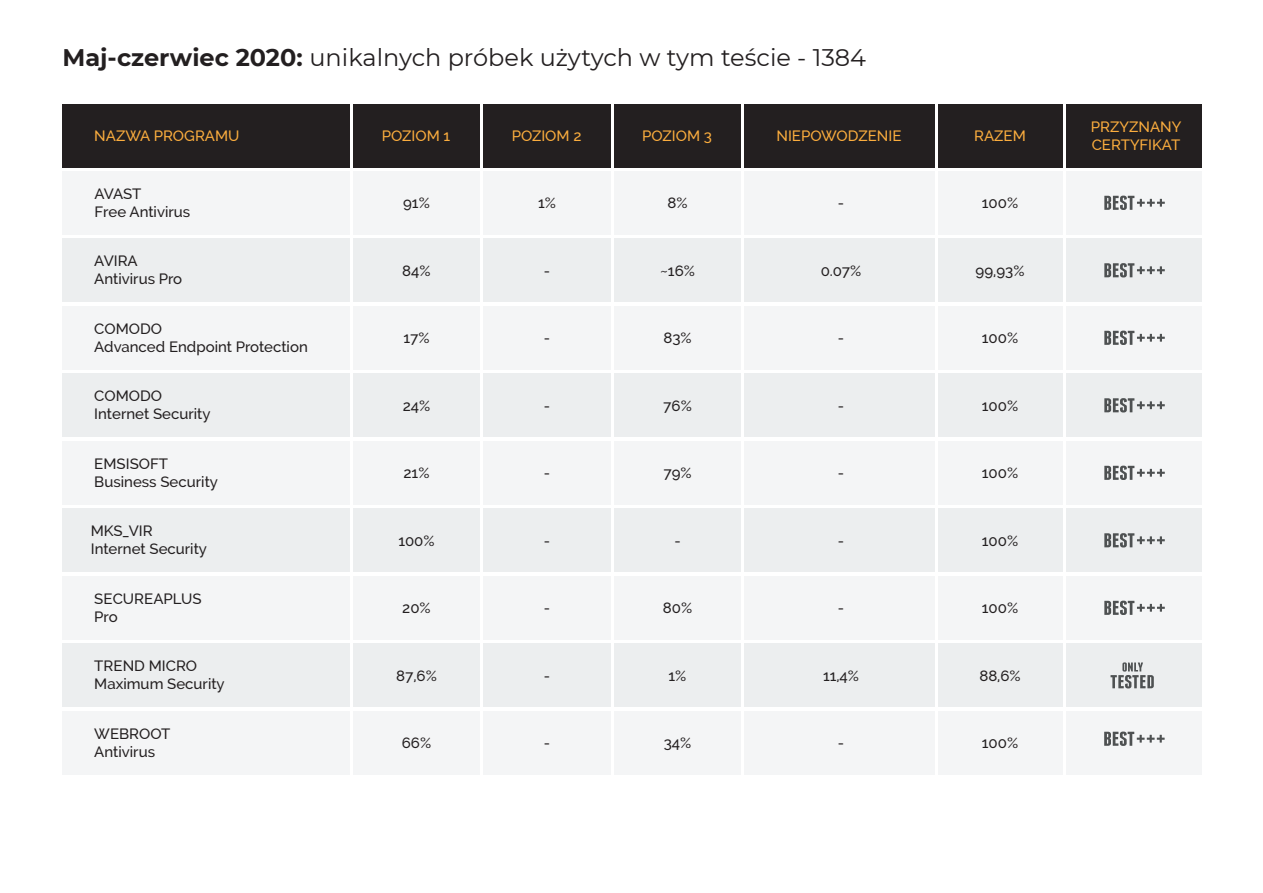
<style>
.page{position:relative;width:1263px;height:893px;background:#fff}
.page>*{position:absolute;margin:0;border:0;box-sizing:border-box;transform-origin:0 0}
.t1{font:24px "Montserrat";color:#231f20}
.t2{font:500 15px/18px "Raleway";color:#231f20}
.t3{font:500 15px/18px "Raleway";color:#fbad3e}
.s1{font-weight:700}
</style>
<div class="page">
<div style="left:62px;top:508px;width:1140px;height:64px;background:#eceeef"></div>
<div style="left:62px;top:576px;width:1140px;height:64px;background:#f4f5f6"></div>
<div style="left:62px;top:643px;width:1140px;height:64px;background:#eceeef"></div>
<div style="left:62px;top:711px;width:1140px;height:64px;background:#f4f5f6"></div>
<div style="left:62px;top:238px;width:1140px;height:64px;background:#eceeef"></div>
<div style="left:62px;top:306px;width:1140px;height:64px;background:#f4f5f6"></div>
<div style="left:62px;top:373px;width:1140px;height:64px;background:#eceeef"></div>
<div style="left:62px;top:441px;width:1140px;height:64px;background:#f4f5f6"></div>
<div style="left:62px;top:171px;width:1140px;height:64px;background:#f4f5f6"></div>
<div style="left:62px;top:104px;width:1140px;height:64px;background:#231f20"></div>
<svg style="left:1104px;top:196px;width:61px;height:14px"></svg>
<hr style="left:1063px;top:86px;width:2px;height:734px;background:#fff">
<hr style="left:935px;top:86px;width:2px;height:734px;background:#fff">
<hr style="left:742px;top:86px;width:2px;height:734px;background:#fff">
<hr style="left:611px;top:86px;width:2px;height:734px;background:#fff">
<hr style="left:481px;top:86px;width:2px;height:734px;background:#fff">
<hr style="left:350px;top:86px;width:2px;height:734px;background:#fff">
<svg style="left:1104px;top:263px;width:61px;height:15px"></svg>
<svg style="left:1104px;top:331px;width:61px;height:14px"></svg>
<svg style="left:1104px;top:533px;width:61px;height:14px"></svg>
<svg style="left:1104px;top:466px;width:61px;height:14px"></svg>
<svg style="left:1104px;top:601px;width:61px;height:14px"></svg>
<svg style="left:1104px;top:398px;width:61px;height:14px"></svg>
<svg style="left:1104px;top:732px;width:60px;height:14px"></svg>
<svg style="left:1110px;top:662px;width:44px;height:26px"></svg>
<h1 class="t1" style="left:62px;top:41px;width:805px"><span class="s1">Maj-czerwiec 2020:</span> unikalnych próbek użytych w tym teście - 1384</h1>
<p class="t3" style="left:94px;top:127px;width:147px">NAZWA PROGRAMU</p>
<p class="t3" style="left:974px;top:127px;width:53px">RAZEM</p>
<p class="t3" style="left:1091px;top:118px;width:92px">PRZYZNANY<br>CERTYFIKAT</p>
<p class="t2" style="left:94px;top:184px;width:97px">AVAST<br>Free Antivirus</p>
<p class="t2" style="left:982px;top:194px;width:38px">100%</p>
<p class="t3" style="left:382px;top:127px;width:70px">POZIOM 1</p>
<p class="t3" style="left:776px;top:127px;width:127px">NIEPOWODZENIE</p>
<p class="t3" style="left:512px;top:127px;width:71px">POZIOM 2</p>
<p class="t3" style="left:642px;top:127px;width:71px">POZIOM 3</p>
<p class="t2" style="left:403px;top:194px;width:28px">91%</p>
<p class="t2" style="left:538px;top:194px;width:19px">1%</p>
<p class="t2" style="left:667px;top:194px;width:22px">8%</p>
<p class="t2" style="left:838px;top:194px;width:8px">-</p>
<p class="t2" style="left:94px;top:252px;width:89px">AVIRA<br>Antivirus Pro</p>
<p class="t2" style="left:94px;top:319px;width:215px">COMODO<br>Advanced Endpoint Protection</p>
<p class="t2" style="left:94px;top:387px;width:118px">COMODO<br>Internet Security</p>
<p class="t2" style="left:94px;top:454px;width:125px">EMSISOFT<br>Business Security</p>
<p class="t2" style="left:91px;top:522px;width:118px">MKS_VIR<br>Internet Security</p>
<p class="t2" style="left:94px;top:589px;width:109px">SECUREAPLUS<br>Pro</p>
<p class="t2" style="left:94px;top:657px;width:132px">TREND MICRO<br>Maximum Security</p>
<p class="t2" style="left:94px;top:724px;width:78px">WEBROOT<br>Antivirus</p>
<p class="t2" style="left:402px;top:262px;width:30px">84%</p>
<p class="t2" style="left:403px;top:329px;width:28px">17%</p>
<p class="t2" style="left:403px;top:397px;width:29px">24%</p>
<p class="t2" style="left:403px;top:464px;width:28px">21%</p>
<p class="t2" style="left:398px;top:532px;width:38px">100%</p>
<p class="t2" style="left:402px;top:599px;width:30px">20%</p>
<p class="t2" style="left:396px;top:667px;width:42px">87,6%</p>
<p class="t2" style="left:402px;top:734px;width:31px">66%</p>
<p class="t2" style="left:544px;top:262px;width:8px">-</p>
<p class="t2" style="left:544px;top:329px;width:8px">-</p>
<p class="t2" style="left:544px;top:397px;width:8px">-</p>
<p class="t2" style="left:544px;top:464px;width:8px">-</p>
<p class="t2" style="left:544px;top:532px;width:8px">-</p>
<p class="t2" style="left:544px;top:599px;width:8px">-</p>
<p class="t2" style="left:544px;top:667px;width:8px">-</p>
<p class="t2" style="left:544px;top:734px;width:8px">-</p>
<p class="t2" style="left:660px;top:262px;width:36px">~16%</p>
<p class="t2" style="left:663px;top:329px;width:30px">83%</p>
<p class="t2" style="left:663px;top:397px;width:30px">76%</p>
<p class="t2" style="left:663px;top:464px;width:30px">79%</p>
<p class="t2" style="left:674px;top:532px;width:8px">-</p>
<p class="t2" style="left:663px;top:599px;width:31px">80%</p>
<p class="t2" style="left:669px;top:667px;width:19px">1%</p>
<p class="t2" style="left:664px;top:734px;width:29px">34%</p>
<p class="t2" style="left:821px;top:262px;width:42px">0.07%</p>
<p class="t2" style="left:838px;top:329px;width:8px">-</p>
<p class="t2" style="left:838px;top:397px;width:8px">-</p>
<p class="t2" style="left:838px;top:464px;width:8px">-</p>
<p class="t2" style="left:838px;top:532px;width:8px">-</p>
<p class="t2" style="left:838px;top:599px;width:8px">-</p>
<p class="t2" style="left:823px;top:667px;width:38px">11,4%</p>
<p class="t2" style="left:838px;top:734px;width:8px">-</p>
<p class="t2" style="left:975px;top:262px;width:51px">99,93%</p>
<p class="t2" style="left:982px;top:329px;width:38px">100%</p>
<p class="t2" style="left:982px;top:397px;width:38px">100%</p>
<p class="t2" style="left:982px;top:464px;width:38px">100%</p>
<p class="t2" style="left:982px;top:532px;width:38px">100%</p>
<p class="t2" style="left:982px;top:599px;width:38px">100%</p>
<p class="t2" style="left:979px;top:667px;width:43px">88,6%</p>
<p class="t2" style="left:982px;top:734px;width:38px">100%</p>
</div>
